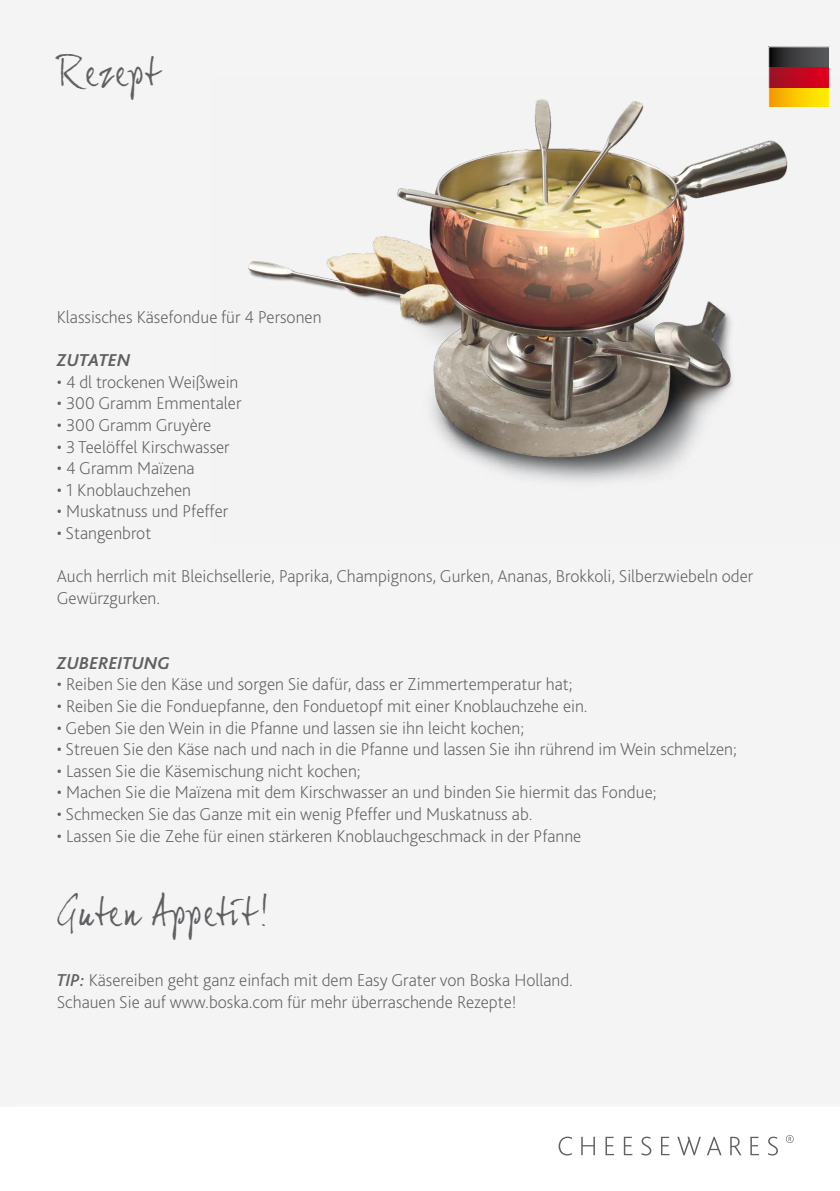
<style>
.page{position:relative;width:840px;height:1191px;background:#fff}
.page>*{position:absolute;margin:0;border:0;box-sizing:border-box;transform-origin:0 0}
.t1{font:38px "Joe Hand 2";color:#5f6062}
.t2{font:200 18px/21.6px "Bliss 2";color:#5f6062}
.t3{font:italic 700 18px "Bliss 2";color:#5f6062}
.s1{font-weight:500;font-style:italic}
</style>
<div class="page">
<svg style="left:558px;top:1135px;width:235px;height:20px"></svg>
<hr style="left:0;top:1105px;width:839px;height:1px;background:#f2f2f3">
<div style="left:0;top:0;width:839px;height:1105px;background:#f4f4f5"></div>
<svg style="left:770px;top:49px;width:57px;height:18px"></svg>
<div style="left:768px;top:67px;width:61px;height:20px;background:linear-gradient(to right,#971526,#e6001b)"></div>
<img style="left:248px;top:77px;width:581px;height:405px">
<h1 class="t1" style="left:57px;top:50px;width:105px">Rezept</h1>
<p class="t2" style="left:57px;top:306px;width:266px">Klassisches Käsefondue für 4 Personen</p>
<p class="t3" style="left:57px;top:349px;width:75px">ZUTATEN</p>
<p class="t2" style="left:57px;top:370px;width:183px">• 4 dl trockenen Weißwein</p>
<p class="t2" style="left:57px;top:392px;width:186px">• 300 Gramm Emmentaler</p>
<p class="t2" style="left:57px;top:414px;width:156px">• 300 Gramm Gruyère</p>
<p class="t2" style="left:57px;top:435px;width:174px">• 3 Teelöffel Kirschwasser</p>
<p class="t2" style="left:57px;top:457px;width:139px">• 4 Gramm Maïzena</p>
<p class="t2" style="left:57px;top:478px;width:136px">• 1 Knoblauchzehen</p>
<p class="t2" style="left:57px;top:500px;width:173px">• Muskatnuss und Pfeffer</p>
<p class="t2" style="left:57px;top:522px;width:96px">• Stangenbrot</p>
<p class="t2" style="left:57px;top:565px;width:697px">Auch herrlich mit Bleichsellerie, Paprika, Champignons, Gurken, Ananas, Brokkoli, Silberzwiebeln oder<br>Gewürzgurken.</p>
<p class="t3" style="left:57px;top:651px;width:115px">ZUBEREITUNG</p>
<p class="t2" style="left:57px;top:673px;width:517px">• Reiben Sie den Käse und sorgen Sie dafür, dass er Zimmertemperatur hat;</p>
<p class="t2" style="left:57px;top:694px;width:532px">• Reiben Sie die Fonduepfanne, den Fonduetopf mit einer Knoblauchzehe ein.</p>
<p class="t2" style="left:57px;top:716px;width:468px">• Geben Sie den Wein in die Pfanne und lassen sie ihn leicht kochen;</p>
<p class="t2" style="left:57px;top:738px;width:681px">• Streuen Sie den Käse nach und nach in die Pfanne und lassen Sie ihn rührend im Wein schmelzen;</p>
<p class="t2" style="left:57px;top:759px;width:305px">• Lassen Sie die Käsemischung nicht kochen;</p>
<p class="t2" style="left:57px;top:781px;width:601px">• Machen Sie die Maïzena mit dem Kirschwasser an und binden Sie hiermit das Fondue;</p>
<p class="t2" style="left:57px;top:802px;width:477px">• Schmecken Sie das Ganze mit ein wenig Pfeffer und Muskatnuss ab.</p>
<p class="t2" style="left:57px;top:824px;width:526px">• Lassen Sie die Zehe für einen stärkeren Knoblauchgeschmack in der Pfanne</p>
<h1 class="t1" style="left:57px;top:889px;width:214px">Guten Appetit!</h1>
<p class="t2" style="left:57px;top:969px;width:517px"><span class="s1">TIP:</span> Käsereiben geht ganz einfach mit dem Easy Grater von Boska Holland.<br>Schauen Sie auf www.boska.com für mehr überraschende Rezepte!</p>
</div>
